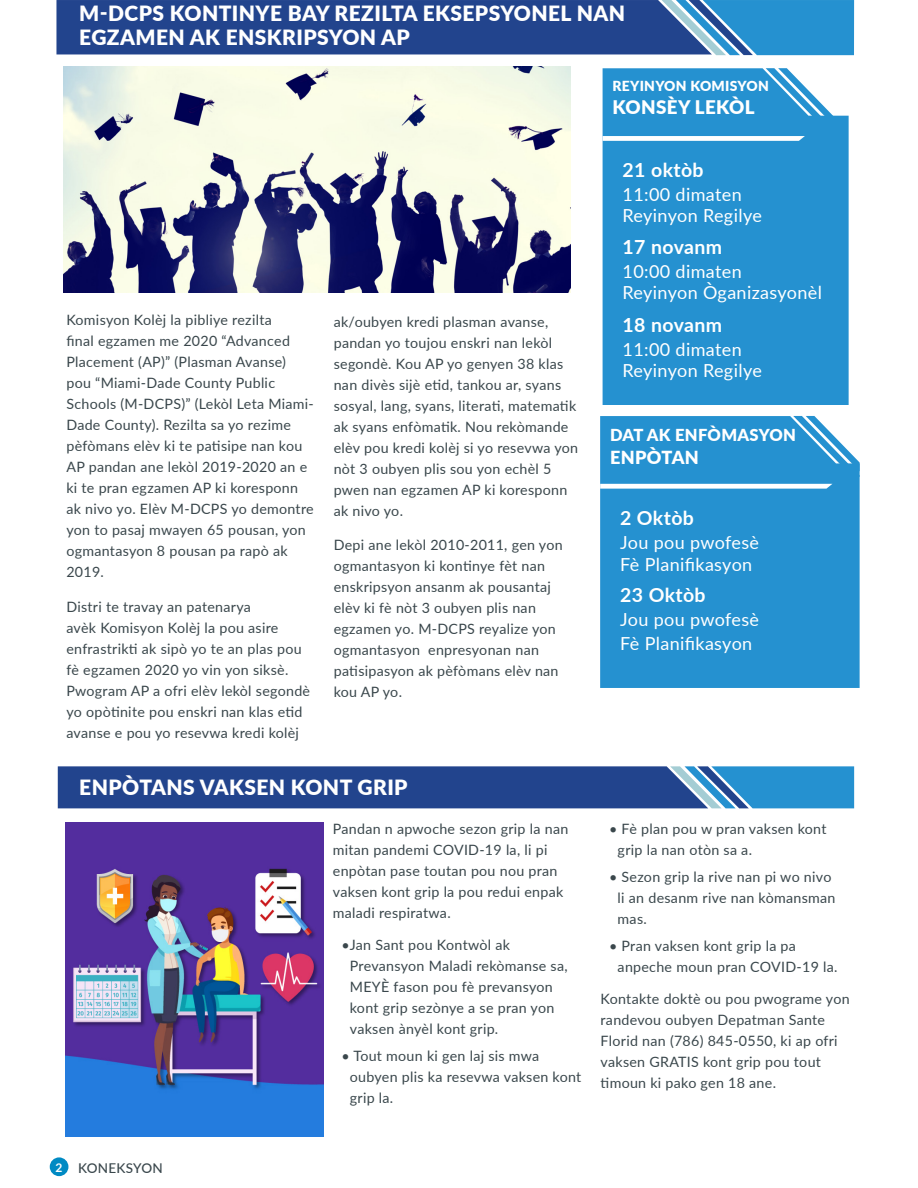
<style>
.page{position:relative;width:918px;height:1188px;background:#fff}
.page>*{position:absolute;margin:0;border:0;box-sizing:border-box;transform-origin:0 0}
.t1{font:900 21px/24px "Lato";letter-spacing:.02em;color:#fff}
.Paragraph_Style{font:700 19.5px "Lato";letter-spacing:.02em;color:#fff}
.t2{font:900 18.75px "Lato";letter-spacing:.02em;color:#fff}
.Paragraph_Style-2{font:18px "Lato";letter-spacing:.02em;color:#fff}
.t3{font:900 18px "Lato";letter-spacing:.02em;color:#fff}
.t4{font:900 16.5px "Lato";letter-spacing:.02em;color:#fff}
.t5{font:14.25px/21px "Lato";letter-spacing:.02em;color:#3a474c}
.t6{font:900 13.8px "Lato";letter-spacing:.02em;color:#fff}
.t7{font:500 13.5px "Lato";letter-spacing:.02em;color:#3a474c}
.t8{font:700 12px "Lato";color:#fff}
</style>
<div class="page">
<div style="left:50px;top:1157px;width:18px;height:19px;background:#008ac3;border-radius:50%"></div>
<svg style="left:56px;top:0;width:798px;height:55px;background:#2a579c"></svg>
<svg style="left:58px;top:766px;width:796px;height:42px;background:#2a579b"></svg>
<img style="left:66px;top:823px;width:258px;height:314px">
<img style="left:64px;top:67px;width:507px;height:226px">
<div style="left:600px;top:416px;width:260px;height:272px;background:#2591d0"></div>
<svg style="left:793px;top:416px;width:67px;height:61px"></svg>
<svg style="left:600px;top:484px;width:232px;height:5px"></svg>
<div style="left:603px;top:68px;width:246px;height:337px;background:#2591d0"></div>
<svg style="left:766px;top:68px;width:80px;height:61px"></svg>
<svg style="left:603px;top:136px;width:202px;height:5px"></svg>
<p class="t1" style="left:79px;top:1px;width:547px">M-DCPS KONTINYE BAY REZILTA EKSEPSYONEL NAN<br>EGZAMEN AK ENSKRIPSYON AP</p>
<p class="t5" style="left:66px;top:309px;width:249px">Komisyon Kolèj la pibliye rezilta<br>final egzamen me 2020 “Advanced<br>Placement (AP)” (Plasman Avanse) pou “Miami-Dade County Public<br>Schools (M-DCPS)” (Lekòl Leta Miami-<br>Dade County). Rezilta sa yo rezime pèfòmans elèv ki te patisipe nan kou<br>AP pandan ane lekòl 2019-2020 an e ki te pran egzamen AP ki koresponn ak nivo yo. Elèv M-DCPS yo demontre yon to pasaj mwayen 65 pousan, yon ogmantasyon 8 pousan pa rapò ak<br>2019.</p>
<p class="t5" style="left:66px;top:595px;width:245px">Distri te travay an patenarya<br>avèk Komisyon Kolèj la pou asire enfrastrikti ak sipò yo te an plas pou fè egzamen 2020 yo vin yon siksè.<br>Pwogram AP a ofri elèv lekòl segondè yo opòtinite pou enskri nan klas etid avanse e pou yo resevwa kredi kolèj</p>
<p class="t5" style="left:334px;top:310px;width:246px">ak/oubyen kredi plasman avanse, pandan yo toujou enskri nan lekòl segondè. Kou AP yo genyen 38 klas nan divès sijè etid, tankou ar, syans sosyal, lang, syans, literati, matematik ak syans enfòmatik. Nou rekòmande elèv pou kredi kolèj si yo resevwa yon nòt 3 oubyen plis sou yon echèl 5 pwen nan egzamen AP ki koresponn ak nivo yo.</p>
<p class="t5" style="left:334px;top:534px;width:230px">Depi ane lekòl 2010-2011, gen yon ogmantasyon ki kontinye fèt nan enskripsyon ansanm ak pousantaj elèv ki fè nòt 3 oubyen plis nan egzamen yo. M-DCPS reyalize yon ogmantasyon enpresyonan nan patisipasyon ak pèfòmans elèv nan kou AP yo.</p>
<p class="t1" style="left:79px;top:775px;width:330px">ENPÒTANS VAKSEN KONT GRIP</p>
<p class="t5" style="left:333px;top:818px;width:237px">Pandan n apwoche sezon grip la nan mitan pandemi COVID-19 la, li pi enpòtan pase toutan pou nou pran vaksen kont grip la pou redui enpak maladi respiratwa.</p>
<p class="t5" style="left:350px;top:934px;width:219px;text-indent:-9px">•Jan Sant pou Kontwòl ak<br>Prevansyon Maladi rekòmanse sa,<br>MEYÈ fason pou fè prevansyon kont grip sezònye a se pran yon vaksen ànyèl kont grip.</p>
<p class="t5" style="left:350px;top:1045px;width:233px;text-indent:-9px">• Tout moun ki gen laj sis mwa oubyen plis ka resevwa vaksen kont grip la.</p>
<p class="t6" style="left:613px;top:76px;width:158px">REYINYON KOMISYON</p>
<p class="t2" style="left:613px;top:93px;width:144px">KONSÈY LEKÒL</p>
<p class="Paragraph_Style" style="left:623px;top:155px;width:83px">21 oktòb</p>
<p class="Paragraph_Style-2" style="left:623px;top:181px;width:121px">11:00 dimaten</p>
<p class="Paragraph_Style-2" style="left:623px;top:202px;width:141px">Reyinyon Regilye</p>
<p class="Paragraph_Style" style="left:623px;top:233px;width:101px">17 novanm</p>
<p class="Paragraph_Style-2" style="left:623px;top:259px;width:121px">10:00 dimaten</p>
<p class="Paragraph_Style-2" style="left:623px;top:280px;width:201px">Reyinyon Òganizasyonèl</p>
<p class="Paragraph_Style" style="left:623px;top:310px;width:101px">18 novanm</p>
<p class="Paragraph_Style-2" style="left:623px;top:336px;width:121px">11:00 dimaten</p>
<p class="Paragraph_Style-2" style="left:623px;top:357px;width:141px">Reyinyon Regilye</p>
<p class="t4" style="left:610px;top:423px;width:187px">DAT AK ENFÒMASYON</p>
<p class="t3" style="left:610px;top:443px;width:90px">ENPÒTAN</p>
<p class="Paragraph_Style" style="left:620px;top:503px;width:75px">2 Oktòb</p>
<p class="Paragraph_Style-2" style="left:620px;top:529px;width:140px">Jou pou pwofesè</p>
<p class="Paragraph_Style-2" style="left:620px;top:552px;width:134px">Fè Planifikasyon</p>
<p class="Paragraph_Style" style="left:620px;top:581px;width:87px">23 Oktòb</p>
<p class="Paragraph_Style-2" style="left:620px;top:607px;width:140px">Jou pou pwofesè</p>
<p class="Paragraph_Style-2" style="left:620px;top:631px;width:134px">Fè Planifikasyon</p>
<p class="t5" style="left:618px;top:818px;width:210px;text-indent:-9px">• Fè plan pou w pran vaksen kont grip la nan otòn sa a.</p>
<p class="t5" style="left:618px;top:866px;width:219px;text-indent:-9px">• Sezon grip la rive nan pi wo nivo li an desanm rive nan kòmansman mas.</p>
<p class="t5" style="left:618px;top:935px;width:221px;text-indent:-9px">• Pran vaksen kont grip la pa anpeche moun pran COVID-19 la.</p>
<p class="t5" style="left:601px;top:988px;width:251px">Kontakte doktè ou pou pwograme yon randevou oubyen Depatman Sante<br>Florid nan (786) 845-0550, ki ap ofri vaksen GRATIS kont grip pou tout timoun ki pako gen 18 ane.</p>
<p class="t8" style="left:56px;top:1158px;width:8px">2</p>
<p class="t7" style="left:78px;top:1158px;width:86px">KONEKSYON</p>
</div>
